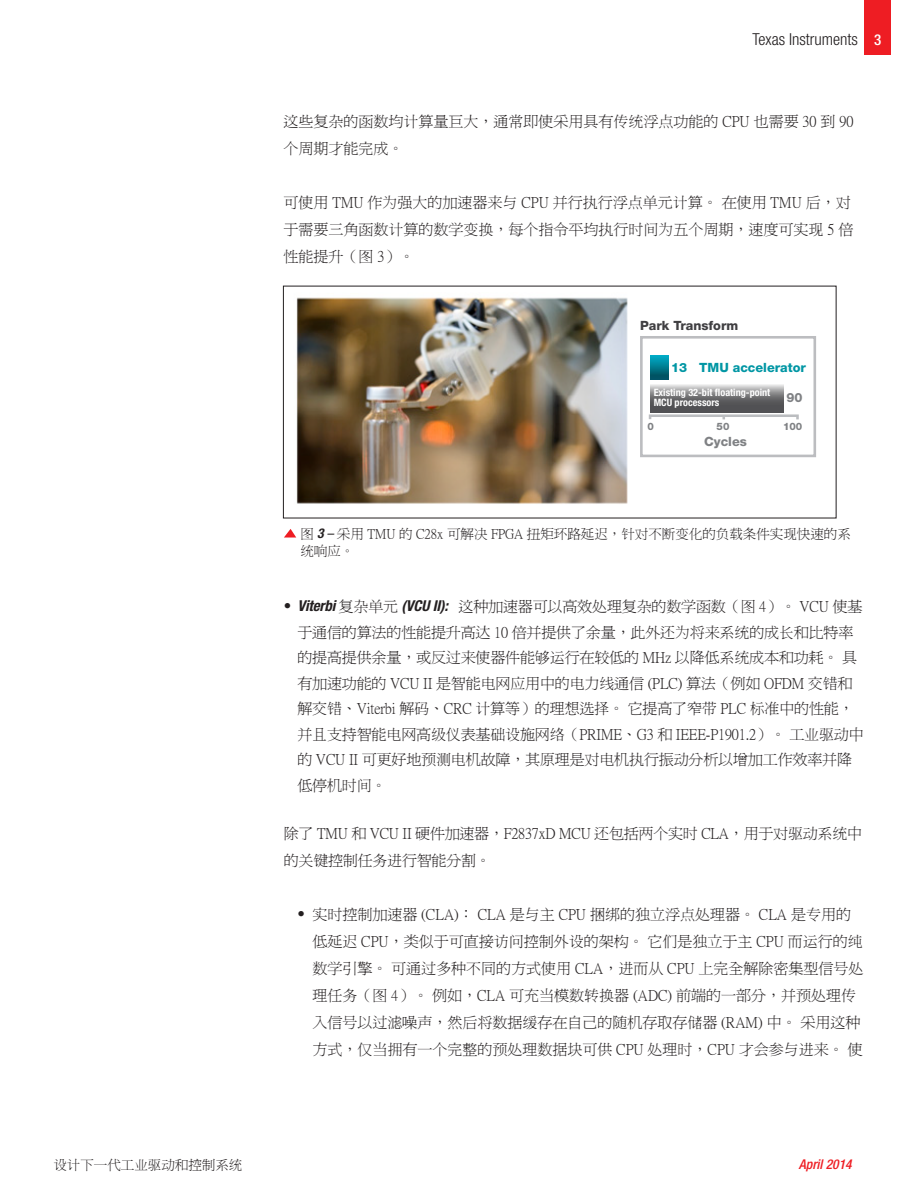
<style>
.page{position:relative;width:918px;height:1188px;background:#fff}
.page>*{position:absolute;margin:0;border:0;box-sizing:border-box;transform-origin:0 0}
.t1{font:300 condensed 16.5px "Helvetica Neue LT Std";color:#231f20}
.t2{font:15px/27px "P Ming Li U";color:#231f20}
.t3{font:13.5px/16.2px "P Ming Li U";color:#231f20}
.t4{font:italic 500 condensed 13.5px "Helvetica Neue LT Std";color:#ee1d23}
.t5{font:800 12.75px "Helvetica Neue LT Std";color:#0096a4}
.t6{font:800 12.75px "Helvetica Neue LT Std";color:#403f42}
.t7{font:800 12.75px "Helvetica Neue LT Std";color:#7f8184}
.t8{font:700 condensed 10.2px/10.2px "Helvetica Neue LT Std";color:#fff}
.t9{font:800 10.2px "Helvetica Neue LT Std";color:#7f8184}
.s1{font-weight:500;font-size:15px;color:#fff}
.s2{font-family:"Helvetica Neue LT Std";font-weight:700;font-style:italic;font-stretch:condensed}
.s3{font-family:"Helvetica Neue LT Std";font-style:italic;font-stretch:condensed}
.s4{font-family:"Helvetica Neue LT Std";font-weight:300;font-stretch:condensed}
</style>
<div class="page">
<div style="left:864px;top:0;width:27px;height:54px;background:#ee1d23"></div>
<svg style="left:284px;top:529px;width:12px;height:9px"></svg>
<img style="left:296px;top:297px;width:332px;height:207px">
<div style="left:640px;top:336px;width:176px;height:121px;border:3px solid #bcbdc0"></div>
<div style="left:650px;top:355px;width:18px;height:24px;background:linear-gradient(to bottom,#00afca,#004e5c)"></div>
<svg style="left:650px;top:385px;width:133px;height:27px;background:#7a7a7c"></svg>
<div style="left:649px;top:414px;width:150px;height:7px;border:3px solid #bbbdc0"></div>
<p class="t1" style="left:752px;top:30px;width:130px">Texas Instruments <span class="s1">3</span></p>
<p class="t2" style="left:284px;top:107px;width:572px">这些复杂的函数均计算量巨大，通常即使采用具有传统浮点功能的 CPU 也需要 30 到 90个周期才能完成。</p>
<p class="t2" style="left:284px;top:188px;width:571px">可使用 TMU 作为强大的加速器来与 CPU 并行执行浮点单元计算。 在使用 TMU 后，对于需要三角函数计算的数学变换，每个指令平均执行时间为五个周期，速度可实现 5 倍性能提升（图 3）。</p>
<p class="t6" style="left:640px;top:318px;width:100px">Park Transform</p>
<p class="t5" style="left:671px;top:360px;width:136px">13 TMU accelerator</p>
<p class="t8" style="left:654px;top:387px;width:118px">Existing 32-bit floating-point<br>MCU processors</p>
<p class="t7" style="left:786px;top:390px;width:18px">90</p>
<p class="t9" style="left:648px;top:421px;width:8px">0</p>
<p class="t9" style="left:717px;top:421px;width:14px">50</p>
<p class="t9" style="left:783px;top:421px;width:21px">100</p>
<p class="t7" style="left:704px;top:434px;width:44px">Cycles</p>
<p class="t3" style="left:300px;top:526px;width:552px">图 <span class="s2">3</span> <span class="s3">–</span> 采用 TMU 的 C28x 可解决 FPGA 扭矩环路延迟，针对不断变化的负载条件实现快速的系统响应。</p>
<p class="t2" style="left:297px;top:593px;width:568px;line-height:25.5px;text-indent:-14px"><span class="s4">•</span> <span class="s2">Viterbi</span> 复杂单元 <span class="s2">(VCU II):</span> 这种加速器可以高效处理复杂的数学函数（图 4）。 VCU 使基于通信的算法的性能提升高达 10 倍并提供了余量，此外还为将来系统的成长和比特率的提高提供余量，或反过来使器件能够运行在较低的 MHz 以降低系统成本和功耗。 具有加速功能的 VCU II 是智能电网应用中的电力线通信 (PLC) 算法（例如 OFDM 交错和解交错、Viterbi 解码、CRC 计算等）的理想选择。 它提高了窄带 PLC 标准中的性能，并且支持智能电网高级仪表基础设施网络（PRIME、G3 和 IEEE-P1901.2）。 工业驱动中的 VCU II 可更好地预测电机故障，其原理是对电机执行振动分析以增加工作效率并降低停机时间。</p>
<p class="t2" style="left:284px;top:819px;width:580px">除了 TMU 和 VCU II 硬件加速器，F2837xD MCU 还包括两个实时 CLA，用于对驱动系统中的关键控制任务进行智能分割。</p>
<p class="t2" style="left:312px;top:900px;width:553px;text-indent:-15px"><span class="s4">•</span> 实时控制加速器 (CLA)： CLA 是与主 CPU 捆绑的独立浮点处理器。 CLA 是专用的低延迟 CPU，类似于可直接访问控制外设的架构。 它们是独立于主 CPU 而运行的纯数学引擎。 可通过多种不同的方式使用 CLA，进而从 CPU 上完全解除密集型信号处理任务（图 4）。 例如，CLA 可充当模数转换器 (ADC) 前端的一部分，并预处理传入信号以过滤噪声，然后将数据缓存在自己的随机存取存储器 (RAM) 中。 采用这种方式，仅当拥有一个完整的预处理数据块可供 CPU 处理时，CPU 才会参与进来。 使</p>
<p class="t3" style="left:53px;top:1156px;width:191px">设计下一代工业驱动和控制系统</p>
<p class="t4" style="left:799px;top:1156px;width:54px">April 2014</p>
</div>
